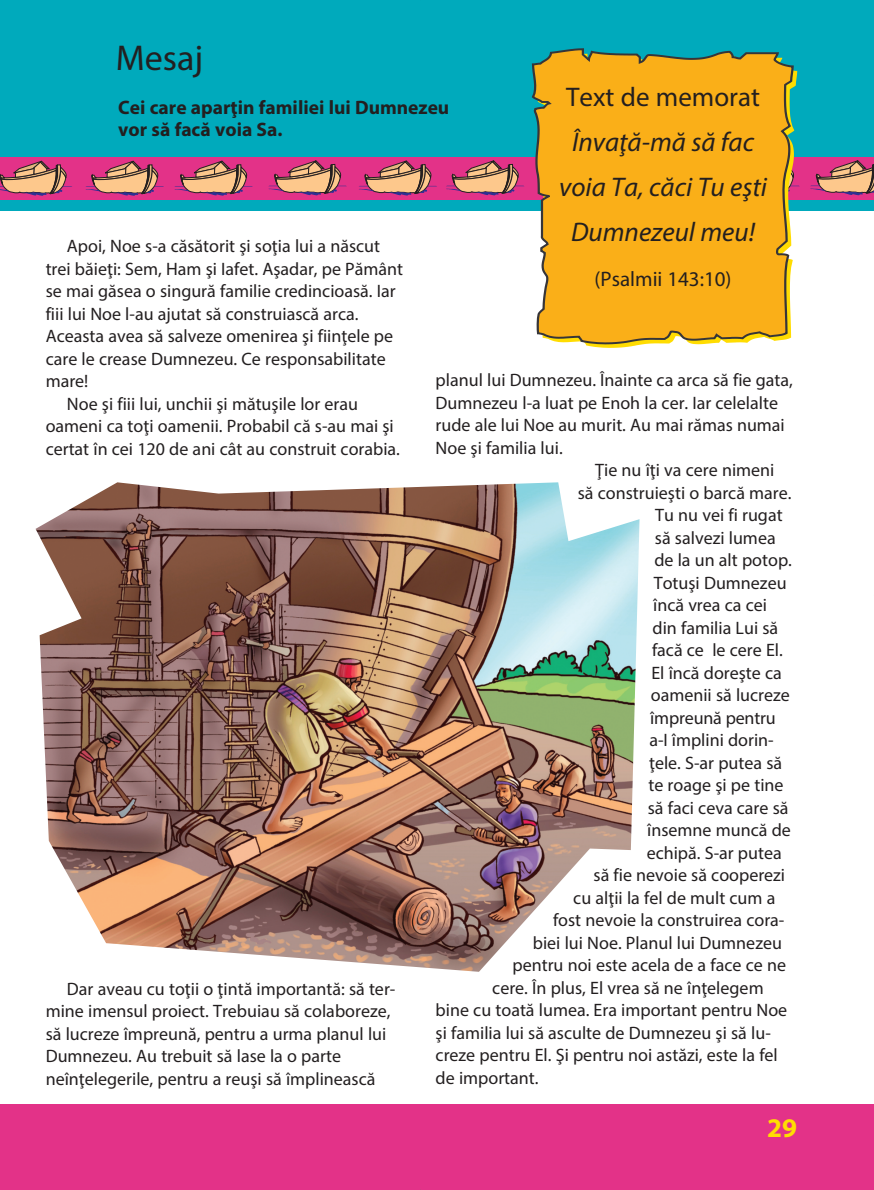
<style>
.page{position:relative;width:874px;height:1190px;background:#fff}
.page>*{position:absolute;margin:0;border:0;box-sizing:border-box;transform-origin:0 0}
.t1{font:36px "Myriad Pro";color:#231f20}
.t2{font:italic 27px/45px "Myriad Pro";color:#231f20;text-align:center}
.t3{font:27px "Myriad Pro";color:#231f20}
.t4{font:700 27px "Myriad Pro";color:#ffdd01}
.t5{font:21px "Myriad Pro";color:#231f20}
.t6{font:700 19.5px/22.5px "Myriad Pro";color:#231f20}
.t7{font:18px/22.5px "Myriad Pro";color:#231f20}
</style>
<div class="page">
<div style="left:0;top:0;width:874px;height:210px;background:#00aabc"></div>
<div style="left:0;top:157px;width:874px;height:43px;background:#e33288"></div>
<svg style="left:810px;top:161px;width:64px;height:34px"></svg>
<svg style="left:446px;top:161px;width:78px;height:34px"></svg>
<svg style="left:359px;top:161px;width:78px;height:35px"></svg>
<svg style="left:268px;top:161px;width:79px;height:34px"></svg>
<svg style="left:174px;top:161px;width:79px;height:35px"></svg>
<svg style="left:85px;top:161px;width:79px;height:35px"></svg>
<svg style="left:0;top:161px;width:72px;height:35px"></svg>
<div style="left:0;top:1104px;width:874px;height:86px;background:#e33288"></div>
<svg style="left:532px;top:48px;width:263px;height:297px"></svg>
<img style="left:36px;top:482px;width:603px;height:490px">
<hr style="left:399px;top:0;width:42px;height:1px;background:#000">
<hr style="left:399px;top:1189px;width:42px;height:1px;background:#000">
<hr style="left:873px;top:574px;width:1px;height:42px;background:#000">
<h1 class="t1" style="left:116px;top:45px;width:89px">Mesaj</h1>
<p class="t6" style="left:118px;top:98px;width:333px">Cei care aparţin familiei lui Dumnezeu vor să facă voia Sa.</p>
<h2 class="t3" style="left:566px;top:87px;width:195px">Text de memorat</h2>
<h2 class="t2" style="left:559px;top:122px;width:209px">Învaţă-mă să fac voia Ta, căci Tu eşti<br>Dumnezeul meu!</h2>
<p class="t5" style="left:594px;top:271px;width:138px">(Psalmii 143:10)</p>
<p class="t7" style="left:67px;top:236px;width:315px">Apoi, Noe s-a căsătorit şi soţia lui a născut</p>
<p class="t7" style="left:46px;top:259px;width:359px">trei băieţi: Sem, Ham şi Iafet. Aşadar, pe Pământ</p>
<p class="t7" style="left:46px;top:281px;width:351px">se mai găsea o singură familie credincioasă. Iar</p>
<p class="t7" style="left:46px;top:304px;width:314px">fiii lui Noe l-au ajutat să construiască arca.</p>
<p class="t7" style="left:46px;top:326px;width:349px">Aceasta avea să salveze omenirea şi fiinţele pe</p>
<p class="t7" style="left:46px;top:349px;width:341px">care le crease Dumnezeu. Ce responsabilitate</p>
<p class="t7" style="left:46px;top:371px;width:44px">mare!</p>
<p class="t7" style="left:67px;top:394px;width:293px">Noe şi fiii lui, unchii şi mătuşile lor erau</p>
<p class="t7" style="left:46px;top:416px;width:350px">oameni ca toţi oamenii. Probabil că s-au mai şi</p>
<p class="t7" style="left:46px;top:439px;width:356px">certat în cei 120 de ani cât au construit corabia.</p>
<p class="t7" style="left:436px;top:371px;width:359px">planul lui Dumnezeu. Înainte ca arca să fie gata,</p>
<p class="t7" style="left:436px;top:393px;width:344px">Dumnezeu l-a luat pe Enoh la cer. Iar celelalte</p>
<p class="t7" style="left:436px;top:416px;width:351px">rude ale lui Noe au murit. Au mai rămas numai</p>
<p class="t7" style="left:436px;top:438px;width:129px">Noe şi familia lui.</p>
<p class="t7" style="left:595px;top:461px;width:181px">Ţie nu îţi va cere nimeni</p>
<p class="t7" style="left:578px;top:483px;width:215px">să construieşti o barcă mare.</p>
<p class="t7" style="left:655px;top:506px;width:129px">Tu nu vei fi rugat</p>
<p class="t7" style="left:655px;top:528px;width:122px">să salvezi lumea</p>
<p class="t7" style="left:654px;top:551px;width:139px">de la un alt potop.</p>
<p class="t7" style="left:654px;top:573px;width:134px">Totuşi Dumnezeu</p>
<p class="t7" style="left:653px;top:596px;width:115px">încă vrea ca cei</p>
<p class="t7" style="left:652px;top:618px;width:127px">din familia Lui să</p>
<p class="t7" style="left:652px;top:641px;width:132px">facă ce le cere El.</p>
<p class="t7" style="left:651px;top:663px;width:132px">El încă doreşte ca</p>
<p class="t7" style="left:651px;top:686px;width:141px">oamenii să lucreze</p>
<p class="t7" style="left:650px;top:708px;width:127px">împreună pentru</p>
<p class="t7" style="left:649px;top:731px;width:126px">a-I împlini dorin-</p>
<p class="t7" style="left:649px;top:753px;width:135px">ţele. S-ar putea să</p>
<p class="t7" style="left:648px;top:776px;width:137px">te roage şi pe tine</p>
<p class="t7" style="left:648px;top:798px;width:142px">să faci ceva care să</p>
<p class="t7" style="left:647px;top:821px;width:145px">însemne muncă de</p>
<p class="t7" style="left:647px;top:843px;width:137px">echipă. S-ar putea</p>
<p class="t7" style="left:593px;top:866px;width:193px">să fie nevoie să cooperezi</p>
<p class="t7" style="left:573px;top:888px;width:204px">cu alţii la fel de mult cum a</p>
<p class="t7" style="left:553px;top:911px;width:233px">fost nevoie la construirea cora-</p>
<p class="t7" style="left:533px;top:933px;width:251px">biei lui Noe. Planul lui Dumnezeu</p>
<p class="t7" style="left:512px;top:956px;width:275px">pentru noi este acela de a face ce ne</p>
<p class="t7" style="left:492px;top:978px;width:273px">cere. În plus, El vrea să ne înţelegem</p>
<p class="t7" style="left:436px;top:1001px;width:353px">bine cu toată lumea. Era important pentru Noe</p>
<p class="t7" style="left:436px;top:1023px;width:337px">şi familia lui să asculte de Dumnezeu şi să lu-</p>
<p class="t7" style="left:436px;top:1046px;width:344px">creze pentru El. Şi pentru noi astăzi, este la fel</p>
<p class="t7" style="left:436px;top:1068px;width:104px">de important.</p>
<p class="t7" style="left:46px;top:979px;width:351px;text-indent:21px">Dar aveau cu toţii o ţintă importantă: să ter&shy;mine imensul proiect. Trebuiau să colaboreze, să lucreze împreună, pentru a urma planul lui Dumnezeu. Au trebuit să lase la o parte neînţelegerile, pentru a reuşi să împlinească</p>
<h2 class="t4" style="left:767px;top:1117px;width:31px">29</h2>
</div>
